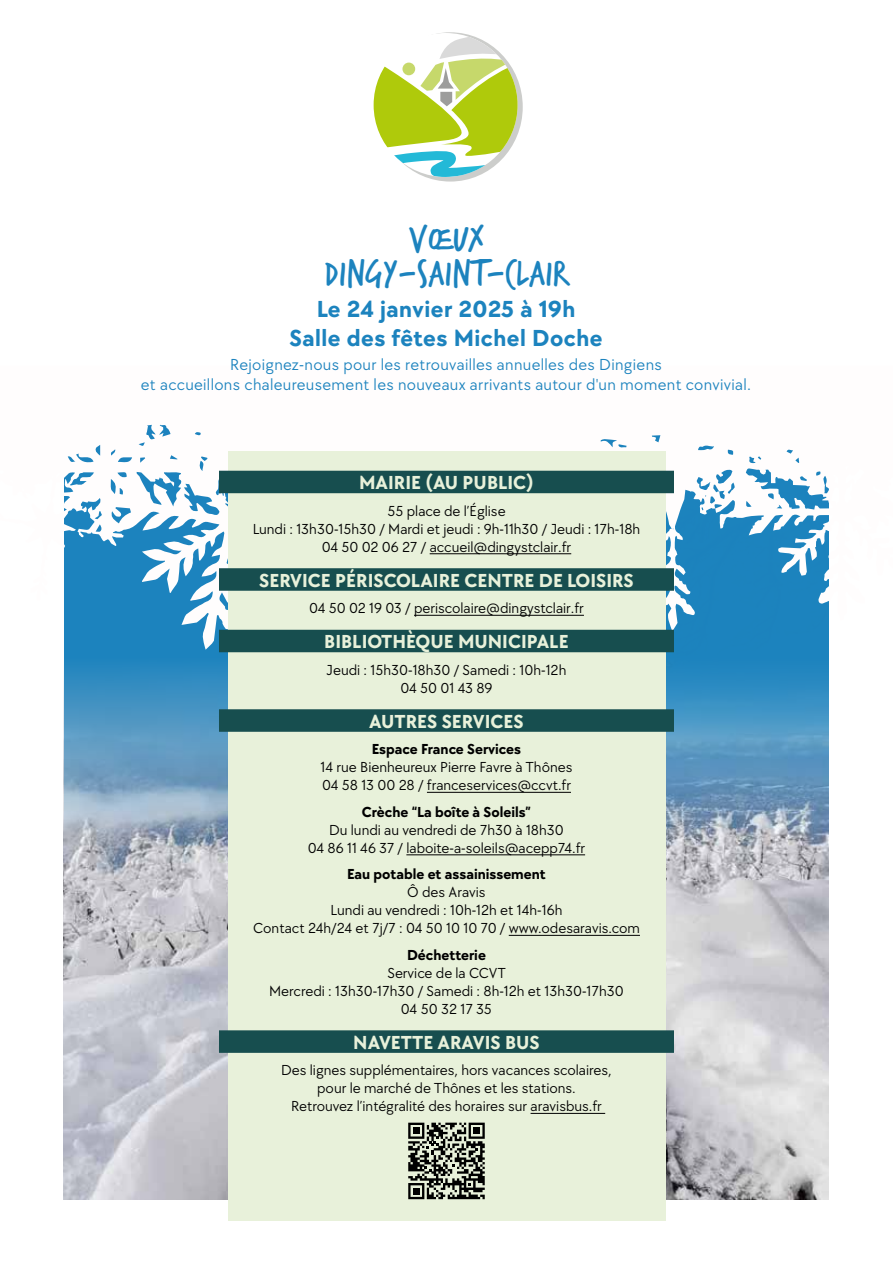
<style>
.page{position:relative;width:893px;height:1263px;background:#fff}
.page>*{position:absolute;margin:0;border:0;box-sizing:border-box;transform-origin:0 0}
.t1{font:39px/34.5px "Trash Hand";letter-spacing:.02em;color:#1c83be;text-align:center}
.t2{font:700 24px/28.8px "TT Chocolates Trl";letter-spacing:.02em;color:#1c83be;text-align:center}
.t3{font:700 19.5px "TT Chocolates Trl";color:#e8f1da}
.t4{font:16.5px/19.8px "TT Chocolates Trl";letter-spacing:.02em;color:#1c83be;text-align:center}
.t5{font:15px/18px "TT Chocolates Trl";color:#000;text-align:center}
.t6{font:700 15px "TT Chocolates Trl";color:#000}
</style>
<div class="page">
<img style="left:64px;top:737px;width:764px;height:462px">
<svg style="left:63px;top:424px;width:766px;height:313px"></svg>
<div style="left:227px;top:451px;width:438px;height:769px;background:#e8f1da"></div>
<div style="left:219px;top:471px;width:455px;height:22px;background:#174e4f"></div>
<hr style="left:430px;top:553px;width:141px;height:1px;background:#000">
<div style="left:219px;top:568px;width:455px;height:23px;background:#174e4f"></div>
<hr style="left:414px;top:615px;width:170px;height:1px;background:#000">
<div style="left:219px;top:630px;width:455px;height:22px;background:#174e4f"></div>
<div style="left:219px;top:709px;width:455px;height:23px;background:#174e4f"></div>
<hr style="left:427px;top:792px;width:144px;height:1px;background:#000">
<hr style="left:406px;top:854px;width:179px;height:1px;background:#000">
<hr style="left:509px;top:935px;width:131px;height:1px;background:#000">
<div style="left:219px;top:1030px;width:455px;height:23px;background:#174e4f"></div>
<hr style="left:531px;top:1113px;width:74px;height:1px;background:#000">
<svg style="left:408px;top:1123px;width:77px;height:76px"></svg>
<div style="left:413px;top:1127px;width:7px;height:7px;background:#000"></div>
<div style="left:473px;top:1127px;width:7px;height:7px;background:#000"></div>
<div style="left:413px;top:1188px;width:7px;height:6px;background:#000"></div>
<svg style="left:374px;top:33px;width:144px;height:144px"></svg>
<div style="left:402px;top:63px;width:13px;height:12px;background:#c6d86b;border-radius:50%"></div>
<h1 class="t1" style="left:325px;top:221px;width:244px">VŒUX<br>DINGY-SAINT-CLAIR</h1>
<h2 class="t2" style="left:289px;top:294px;width:315px">Le 24 janvier 2025 à 19h<br>Salle des fêtes Michel Doche</h2>
<p class="t4" style="left:141px;top:355px;width:612px">Rejoignez-nous pour les retrouvailles annuelles des Dingiens<br>et accueillons chaleureusement les nouveaux arrivants autour d'un moment convivial.</p>
<h3 class="t3" style="left:359px;top:471px;width:176px">MAIRIE (AU PUBLIC)</h3>
<p class="t5" style="left:253px;top:502px;width:389px">55 place de l’Église<br>Lundi : 13h30-15h30 / Mardi et jeudi : 9h-11h30 / Jeudi : 17h-18h<br>04 50 02 06 27 / accueil@dingystclair.fr</p>
<h3 class="t3" style="left:259px;top:568px;width:376px">SERVICE PÉRISCOLAIRE CENTRE DE LOISIRS</h3>
<p class="t5" style="left:309px;top:599px;width:276px">04 50 02 19 03 / periscolaire@dingystclair.fr</p>
<h3 class="t3" style="left:324px;top:630px;width:246px">BIBLIOTHÈQUE MUNICIPALE</h3>
<p class="t5" style="left:327px;top:661px;width:241px">Jeudi : 15h30-18h30 / Samedi : 10h-12h<br>04 50 01 43 89</p>
<h3 class="t3" style="left:369px;top:709px;width:156px">AUTRES SERVICES</h3>
<p class="t6" style="left:372px;top:740px;width:151px">Espace France Services</p>
<p class="t5" style="left:321px;top:758px;width:253px;text-align:left">14 rue Bienheureux Pierre Favre à Thônes<br>04 58 13 00 28 / franceservices@ccvt.fr</p>
<p class="t6" style="left:362px;top:802px;width:171px">Crèche “La boîte à Soleils”</p>
<p class="t5" style="left:308px;top:821px;width:279px">Du lundi au vendredi de 7h30 à 18h30<br>04 86 11 46 37 / laboite-a-soleils@acepp74.fr</p>
<p class="t6" style="left:347px;top:865px;width:200px">Eau potable et assainissement</p>
<p class="t5" style="left:253px;top:883px;width:388px">Ô des Aravis<br>Lundi au vendredi : 10h-12h et 14h-16h<br>Contact 24h/24 et 7j/7 : 04 50 10 10 70 / www.odesaravis.com</p>
<p class="t6" style="left:407px;top:945px;width:80px">Déchetterie</p>
<p class="t5" style="left:269px;top:964px;width:356px">Service de la CCVT<br>Mercredi : 13h30-17h30 / Samedi : 8h-12h et 13h30-17h30<br>04 50 32 17 35</p>
<h3 class="t3" style="left:353px;top:1030px;width:188px">NAVETTE ARAVIS BUS</h3>
<p class="t5" style="left:281px;top:1061px;width:332px">Des lignes supplémentaires, hors vacances scolaires, pour le marché de Thônes et les stations.<br>Retrouvez l’intégralité des horaires sur aravisbus.fr</p>
</div>
